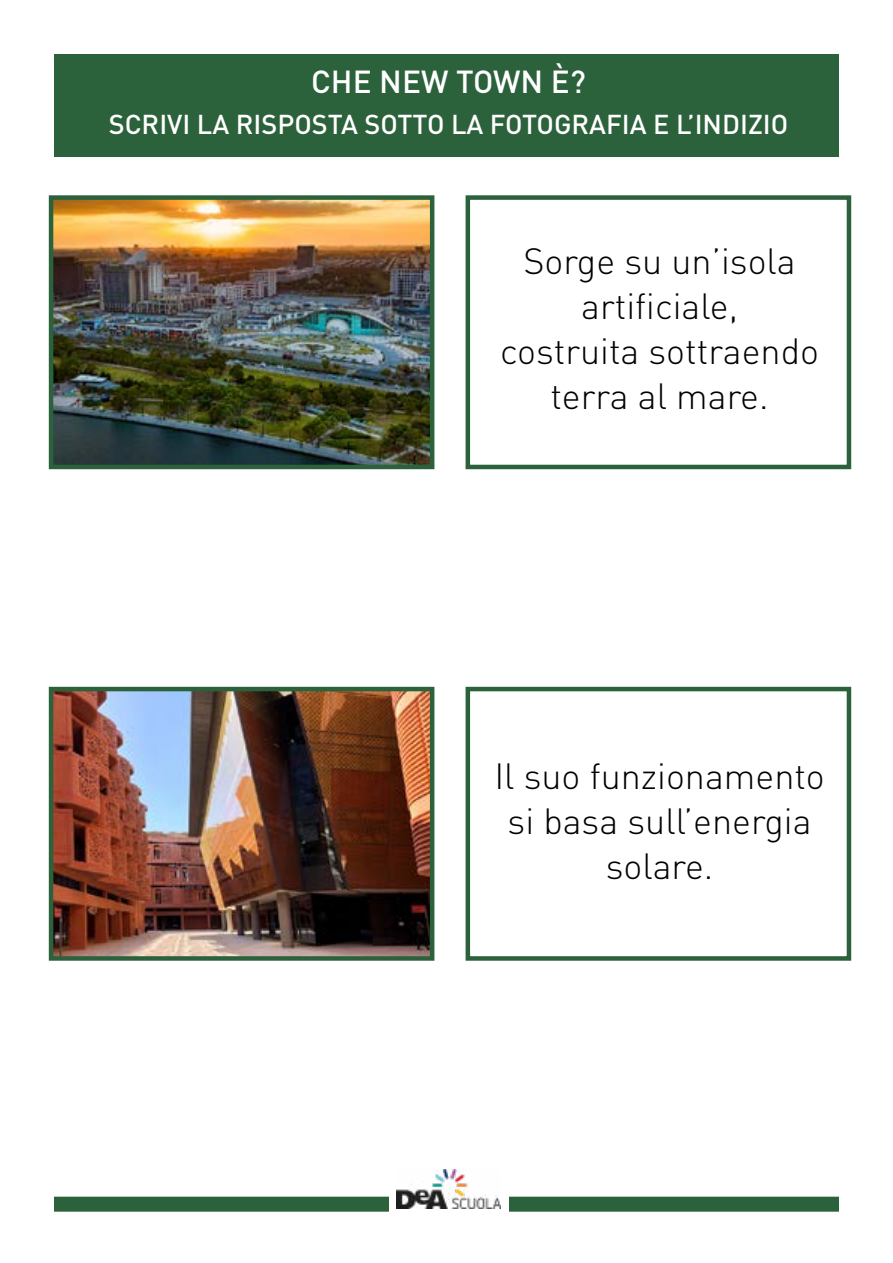
<style>
.page{position:relative;width:893px;height:1263px;background:#fff}
.page>*{position:absolute;margin:0;border:0;box-sizing:border-box;transform-origin:0 0}
.t1{font:300 36px/45px "DIN";color:#000;text-align:center}
.t2{font:500 31.5px "DIN";color:#fff}
.t3{font:500 27px "DIN";color:#fff}
</style>
<div class="page">
<div style="left:54px;top:1197px;width:785px;height:15px;background:#2b613b"></div>
<img style="left:54px;top:200px;width:375px;height:264px">
<div style="left:49px;top:195px;width:385px;height:274px;border:4px solid #2b613b"></div>
<img style="left:54px;top:692px;width:375px;height:264px">
<div style="left:49px;top:687px;width:385px;height:274px;border:4px solid #2b613b"></div>
<div style="left:466px;top:195px;width:385px;height:274px;border:4px solid #2b613b"></div>
<div style="left:466px;top:687px;width:385px;height:274px;border:4px solid #2b613b"></div>
<div style="left:54px;top:54px;width:785px;height:102px;background:#2b613b"></div>
<div style="left:389px;top:1164px;width:120px;height:52px;background:#fff"></div>
<img style="left:397px;top:1169px;width:103px;height:40px">
<p class="t2" style="left:311px;top:62px;width:276px">CHE NEW TOWN È?</p>
<p class="t3" style="left:109px;top:107px;width:681px">SCRIVI LA RISPOSTA SOTTO LA FOTOGRAFIA E L’INDIZIO</p>
<p class="t1" style="left:500px;top:238px;width:320px">Sorge su un’isola artificiale,<br>costruita sottraendo terra al mare.</p>
<p class="t1" style="left:494px;top:753px;width:332px">Il suo funzionamento si basa sull’energia solare.</p>
</div>
